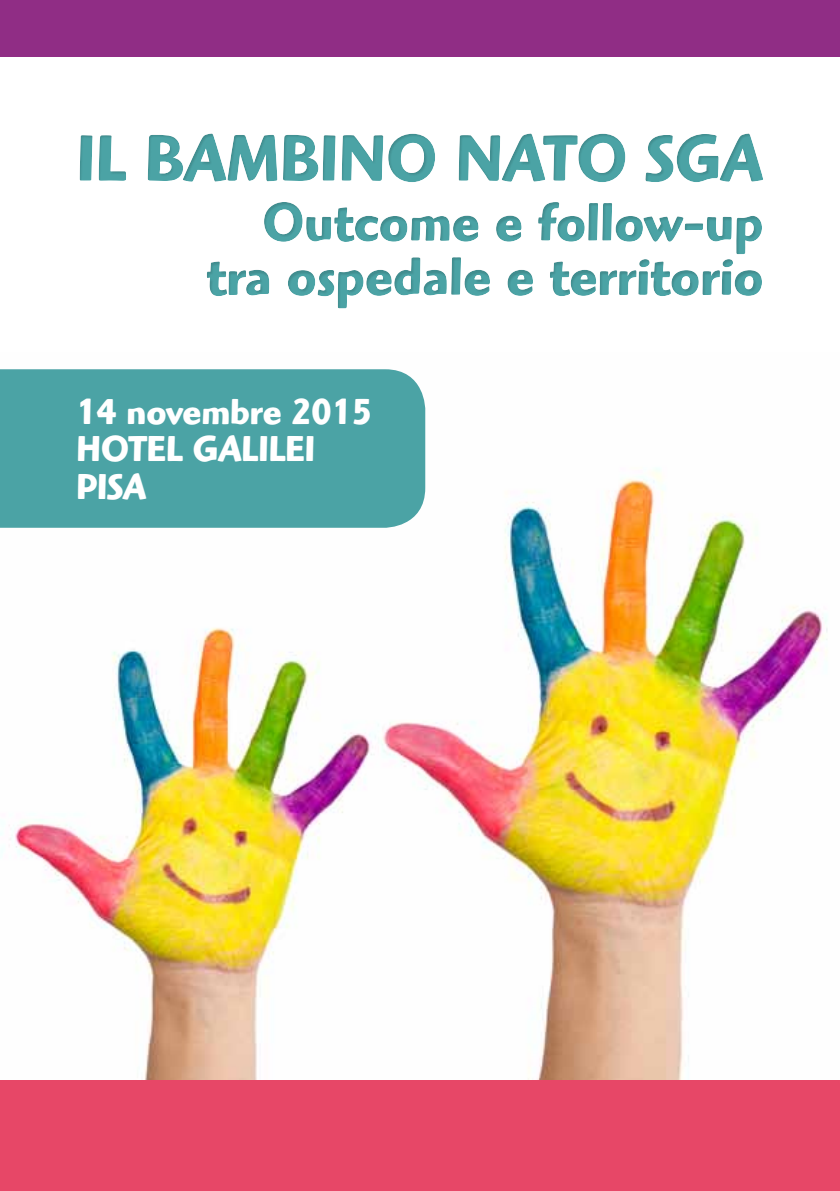
<style>
.page{position:relative;width:840px;height:1191px;background:#fff}
.page>*{position:absolute;margin:0;border:0;box-sizing:border-box;transform-origin:0 0}
.t1{font:700 67.6px "Highlander Std";color:#4ba3a5;scale:.91 1}
.t2{font:700 55.6px/54.2px "Highlander Std";color:#4ba3a5;text-align:right;scale:.91 1}
.t3{font:700 37.2px/37.8px "Highlander Std";color:#fff;scale:.91 1}
</style>
<div class="page">
<img style="left:0;top:407px;width:828px;height:673px">
<div style="left:0;top:1080px;width:839px;height:111px;background:#e74767"></div>
<div style="left:0;top:0;width:839px;height:57px;background:#902d85"></div>
<div style="left:0;top:369px;width:425px;height:159px;background:#4ba3a5"></div>
<p class="t1" style="left:77px;top:118px;width:755px">Il bambino nato SGA</p>
<p class="t2" style="left:206px;top:195px;width:613px">Outcome e follow-up tra ospedale e territorio</p>
<p class="t3" style="left:76px;top:392px;width:326px">14 novembre 2015<br>HOTEL GALILEI<br>PISA</p>
</div>
